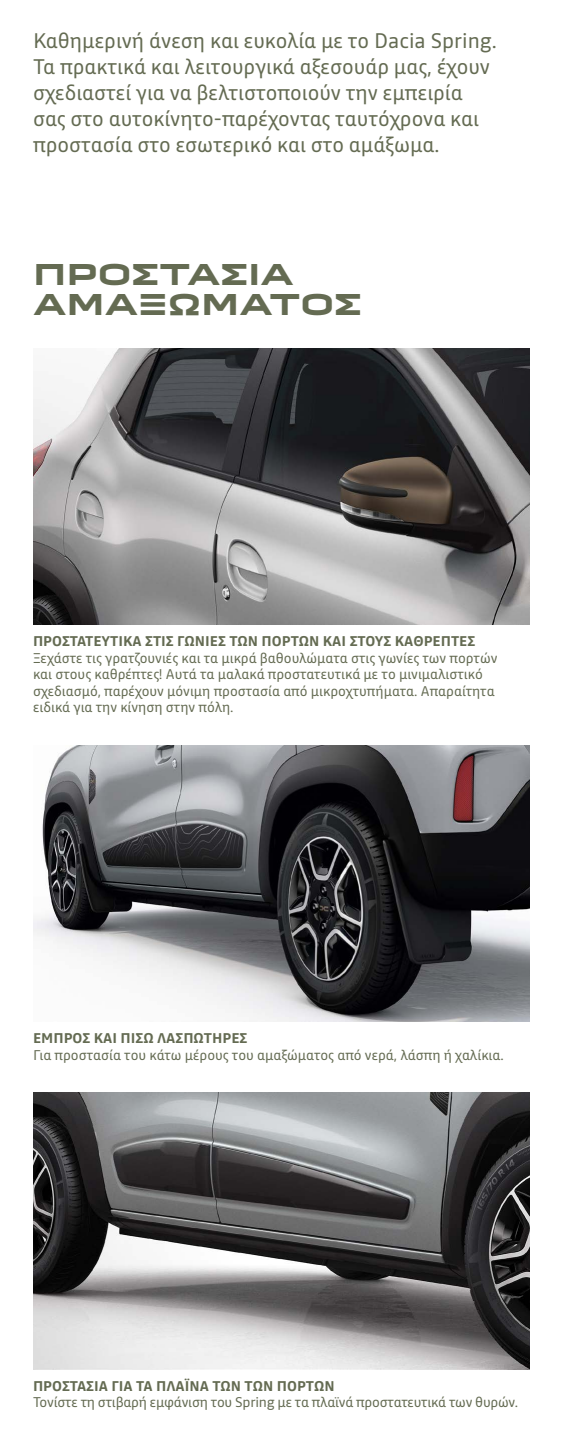
<style>
.page{position:relative;width:563px;height:1440px;background:#fff}
.page>*{position:absolute;margin:0;border:0;box-sizing:border-box;transform-origin:0 0}
.t1{font:700 28px/30.5px "Dacia Block Extended";color:#646b52}
.t2{font:21px/26px "Read";color:#646b52}
.t3{font:14px/16.5px "Read";color:#646b52}
.t4{font:700 14px "Read";color:#646b52}
</style>
<div class="page">
<img style="left:33px;top:348px;width:497px;height:277px">
<img style="left:33px;top:1092px;width:497px;height:277px">
<img style="left:33px;top:745px;width:497px;height:276px">
<h2 class="t2" style="left:33px;top:27px;width:465px">Καθημερινή άνεση και ευκολία με το Dacia Spring.<br>Τα πρακτικά και λειτουργικά αξεσουάρ μας, έχουν σχεδιαστεί για να βελτιστοποιούν την εμπειρία σας στο αυτοκίνητο-παρέχοντας ταυτόχρονα και προστασία στο εσωτερικό και στο αμάξωμα.</h2>
<h1 class="t1" style="left:33px;top:260px;width:330px">ΠΡΟΣΤΑΣΙΑ<br>ΑΜΑΞΩΜΑΤΟΣ</h1>
<p class="t4" style="left:33px;top:631px;width:443px">ΠΡΟΣΤΑΤΕΥΤΙΚΑ ΣΤΙΣ ΓΩΝΙΕΣ ΤΩΝ ΠΟΡΤΩΝ ΚΑΙ ΣΤΟΥΣ ΚΑΘΡΕΠΤΕΣ</p>
<p class="t3" style="left:33px;top:649px;width:466px">Ξεχάστε τις γρατζουνιές και τα μικρά βαθουλώματα στις γωνίες των πορτών και στους καθρέπτες! Αυτά τα μαλακά προστατευτικά με το μινιμαλιστικό σχεδιασμό, παρέχουν μόνιμη προστασία από μικροχτυπήματα. Απαραίτητα ειδικά για την κίνηση στην πόλη.</p>
<p class="t4" style="left:33px;top:1028px;width:216px">ΕΜΠΡΟΣ ΚΑΙ ΠΙΣΩ ΛΑΣΠΩΤΗΡΕΣ</p>
<p class="t3" style="left:33px;top:1046px;width:472px">Για προστασία του κάτω μέρους του αμαξώματος από νερά, λάσπη ή χαλίκια.</p>
<p class="t4" style="left:33px;top:1375px;width:303px">ΠΡΟΣΤΑΣΙΑ ΓΙΑ ΤΑ ΠΛΑΪΝΑ ΤΩΝ ΤΩΝ ΠΟΡΤΩΝ</p>
<p class="t3" style="left:33px;top:1393px;width:486px">Τονίστε τη στιβαρή εμφάνιση του Spring με τα πλαϊνά προστατευτικά των θυρών.</p>
</div>
